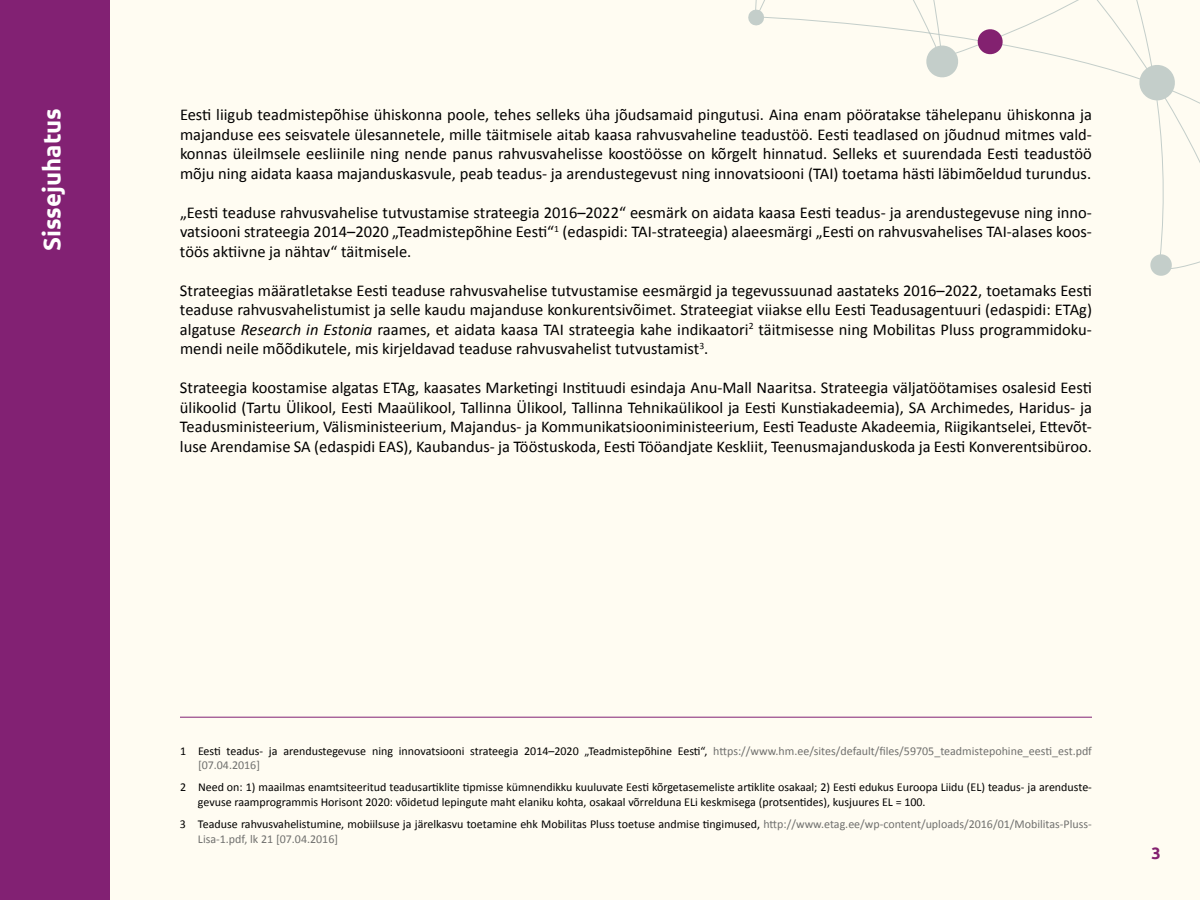
<style>
.page{position:relative;width:1200px;height:900px;background:#fffcf2}
.page>*{position:absolute;margin:0;border:0;box-sizing:border-box;transform-origin:0 0}
.t1{font:700 24px "Ubuntu";color:#fff}
.t2{font:16.5px/19.5px "Calibri";color:#000;text-align:justify}
.t3{font:700 16.5px "Ubuntu";color:#832170}
.t4{font:12px/14.4px "Calibri";color:#000}
.s1{font-style:italic}
.s2{color:#70706e}
</style>
<div class="page">
<div style="left:0;top:0;width:110px;height:900px;background:#822173"></div>
<hr style="left:180px;top:717px;width:912px;height:1px;background:#822173">
<svg style="left:1154px;top:273px;width:14px;height:3px"></svg>
<svg style="left:748px;top:0;width:452px;height:273px"></svg>
<svg style="left:976px;top:28px;width:28px;height:28px"></svg>
<h1 class="t1" style="left:38px;top:251px;width:145px;rotate:-90deg">Sissejuhatus</h1>
<p class="t2" style="left:180px;top:104px;width:914px">Eesti liigub teadmistepõhise ühiskonna poole, tehes selleks üha jõudsamaid pingutusi. Aina enam pööratakse tähelepanu ühiskonna ja majanduse ees seisvatele ülesannetele, mille täitmisele aitab kaasa rahvusvaheline teadustöö. Eesti teadlased on jõudnud mitmes vald&shy;konnas üleilmsele eesliinile ning nende panus rahvusvahelisse koostöösse on kõrgelt hinnatud. Selleks et suurendada Eesti teadustöö mõju ning aidata kaasa majanduskasvule, peab teadus- ja arendustegevust ning innovatsiooni (TAI) toetama hästi läbimõeldud turundus.</p>
<p class="t2" style="left:180px;top:202px;width:914px">„Eesti teaduse rahvusvahelise tutvustamise strateegia 2016–2022“ eesmärk on aidata kaasa Eesti teadus- ja arendustegevuse ning inno&shy;vatsiooni strateegia 2014–2020 „Teadmistepõhine Eesti“<sup>1</sup> (edaspidi: TAI-strateegia) alaeesmärgi „Eesti on rahvusvahelises TAI-alases koos&shy;töös aktiivne ja nähtav“ täitmisele.</p>
<p class="t2" style="left:180px;top:280px;width:914px">Strateegias määratletakse Eesti teaduse rahvusvahelise tutvustamise eesmärgid ja tegevussuunad aastateks 2016–2022, toetamaks Eesti teaduse rahvusvahelistumist ja selle kaudu majanduse konkurentsivõimet. Strateegiat viiakse ellu Eesti Teadusagentuuri (edaspidi: ETAg) algatuse <span class="s1">Research in Estonia</span> raames, et aidata kaasa TAI strateegia kahe indikaatori<sup>2</sup> täitmisesse ning Mobilitas Pluss programmidoku&shy;mendi neile mõõdikutele, mis kirjeldavad teaduse rahvusvahelist tutvustamist<sup>3</sup>.</p>
<p class="t2" style="left:180px;top:377px;width:914px">Strateegia koostamise algatas ETAg, kaasates Marketingi Instituudi esindaja Anu-Mall Naaritsa. Strateegia väljatöötamises osalesid Eesti ülikoolid (Tartu Ülikool, Eesti Maaülikool, Tallinna Ülikool, Tallinna Tehnikaülikool ja Eesti Kunstiakadeemia), SA Archimedes, Haridus- ja Teadusministeerium, Välisministeerium, Majandus- ja Kommunikatsiooniministeerium, Eesti Teaduste Akadeemia, Riigikantselei, Ettevõt&shy;luse Arendamise SA (edaspidi EAS), Kaubandus- ja Tööstuskoda, Eesti Tööandjate Keskliit, Teenusmajanduskoda ja Eesti Konverentsibüroo.</p>
<p class="t4" style="left:198px;top:743px;width:895px;text-indent:-18px">1 Eesti teadus- ja arendustegevuse ning innovatsiooni strateegia 2014–2020 „Teadmistepõhine Eesti“, <span class="s2">https://www.hm.ee/sites/default/files/59705_teadmistepohine_eesti_est.pdf [07.04.2016]</span></p>
<p class="t4" style="left:198px;top:780px;width:895px;text-indent:-18px">2 Need on: 1) maailmas enamtsiteeritud teadusartiklite tipmisse kümnendikku kuuluvate Eesti kõrgetasemeliste artiklite osakaal; 2) Eesti edukus Euroopa Liidu (EL) teadus- ja arenduste&shy;gevuse raamprogrammis Horisont 2020: võidetud lepingute maht elaniku kohta, osakaal võrrelduna ELi keskmisega (protsentides), kusjuures EL = 100.</p>
<p class="t4" style="left:198px;top:817px;width:895px;text-indent:-18px">3 Teaduse rahvusvahelistumine, mobiilsuse ja järelkasvu toetamine ehk Mobilitas Pluss toetuse andmise tingimused, <span class="s2">http://www.etag.ee/wp-content/uploads/2016/01/Mobilitas-Pluss-<br>Lisa-1.pdf, lk 21 [07.04.2016]</span></p>
<p class="t3" style="left:1152px;top:843px;width:11px">3</p>
</div>
